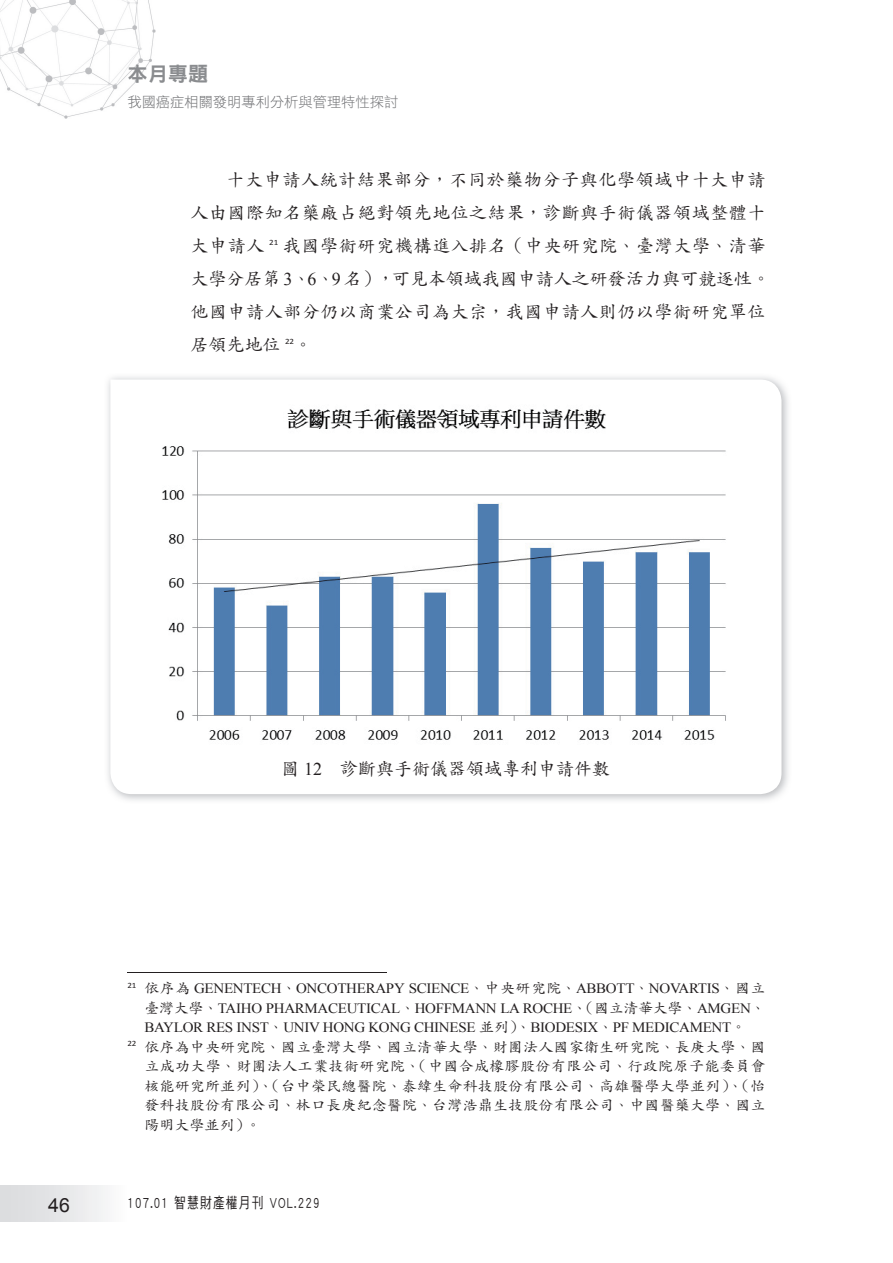
<style>
.page{position:relative;width:893px;height:1263px;background:#fff}
.page>*{position:absolute;margin:0;border:0;box-sizing:border-box;transform-origin:0 0}
.t1{font:20.25px "DF Hei Std W9 E Ten B5 H";color:#8a8c8f}
.t2{font:19.5px "Arial";color:#231f20}
.t3{font:18px/33px "DF Kai Shu Std W5 E Ten B5 H";letter-spacing:.03em;color:#231f20}
.t4{font:18px "DF Kai Shu Std W5 E Ten B5 H";color:#231f20}
.t5{font:15px "DF Hei Std W5 E Ten B5 H";letter-spacing:.1em;color:#231f20;scale:.78 1}
.t6{font:14.25px/19.5px "DF Kai Shu Std W5 E Ten B5 H";letter-spacing:.01em;color:#231f20;text-align:justify;scale:1.05 1}
.t7{font:14.25px/19.5px "Times New Roman";letter-spacing:-.02em;color:#231f20;text-align:justify;scale:1.05 1}
.t8{font:14.25px "DF Hei Std W3 E Ten B5 H";color:#6c6d70}
.s1{font-family:"Times New Roman"}
.s2{font-family:"DF Kai Shu Std W5 E Ten B5 H"}
</style>
<div class="page">
<img style="left:0;top:0;width:156px;height:119px">
<div style="left:0;top:1186px;width:127px;height:35px;background:linear-gradient(to right,#d7d9db,#fafafa)"></div>
<img style="left:108px;top:377px;width:680px;height:424px">
<svg style="left:110px;top:380px;width:671px;height:414px"></svg>
<img style="left:156px;top:400px;width:580px;height:347px">
<hr style="left:127px;top:972px;width:260px;height:1px;background:#231f20">
<h1 class="t1" style="left:127px;top:66px;width:82px">本月專題</h1>
<p class="t8" style="left:127px;top:97px;width:272px">我國癌症相關發明專利分析與管理特性探討</p>
<p class="t3" style="left:190px;top:165px;width:581px;text-indent:36px">十大申請人統計結果部分，不同於藥物分子與化學領域中十大申請人由國際知名藥廠占絕對領先地位之結果，診斷與手術儀器領域整體十大申請人 <sup>21</sup> 我國學術研究機構進入排名（中央研究院、臺灣大學、清華大學分居第 <span class="s1">3</span>、<span class="s1">6</span>、<span class="s1">9</span> 名），可見本領域我國申請人之研發活力與可競逐性。他國申請人部分仍以商業公司為大宗，我國申請人則仍以學術研究單位居領先地位 <sup>22</sup>。</p>
<p class="t4" style="left:281px;top:761px;width:330px">圖 <span class="s1">12</span>　診斷與手術儀器領域專利申請件數</p>
<p class="t7" style="left:144px;top:979px;width:593px;text-indent:-17px"><sup>21</sup> <span class="s2">依序為</span> GENENTECH<span class="s2">、</span>ONCOTHERAPY SCIENCE<span class="s2">、中央研究院、</span>ABBOTT<span class="s2">、</span>NOVARTIS<span class="s2">、國立臺灣大學、</span>TAIHO PHARMACEUTICAL<span class="s2">、</span>HOFFMANN LA ROCHE<span class="s2">、（國立清華大學、</span>AMGEN<span class="s2">、</span>BAYLOR RES INST<span class="s2">、</span>UNIV HONG KONG CHINESE <span class="s2">並列）、</span>BIODESIX<span class="s2">、</span>PF MEDICAMENT<span class="s2">。</span></p>
<p class="t6" style="left:144px;top:1039px;width:593px;text-indent:-17px"><sup>22</sup> 依序為中央研究院、國立臺灣大學、國立清華大學、財團法人國家衛生研究院、長庚大學、國立成功大學、財團法人工業技術研究院、（中國合成橡膠股份有限公司、行政院原子能委員會核能研究所並列）、（台中榮民總醫院、泰緯生命科技股份有限公司、高雄醫學大學並列）、（怡發科技股份有限公司、林口長庚紀念醫院、台灣浩鼎生技股份有限公司、中國醫藥大學、國立陽明大學並列）。</p>
<h2 class="t2" style="left:48px;top:1194px;width:23px">46</h2>
<p class="t5" style="left:127px;top:1197px;width:248px">107.01 智慧財產權月刊 VOL.229</p>
</div>
